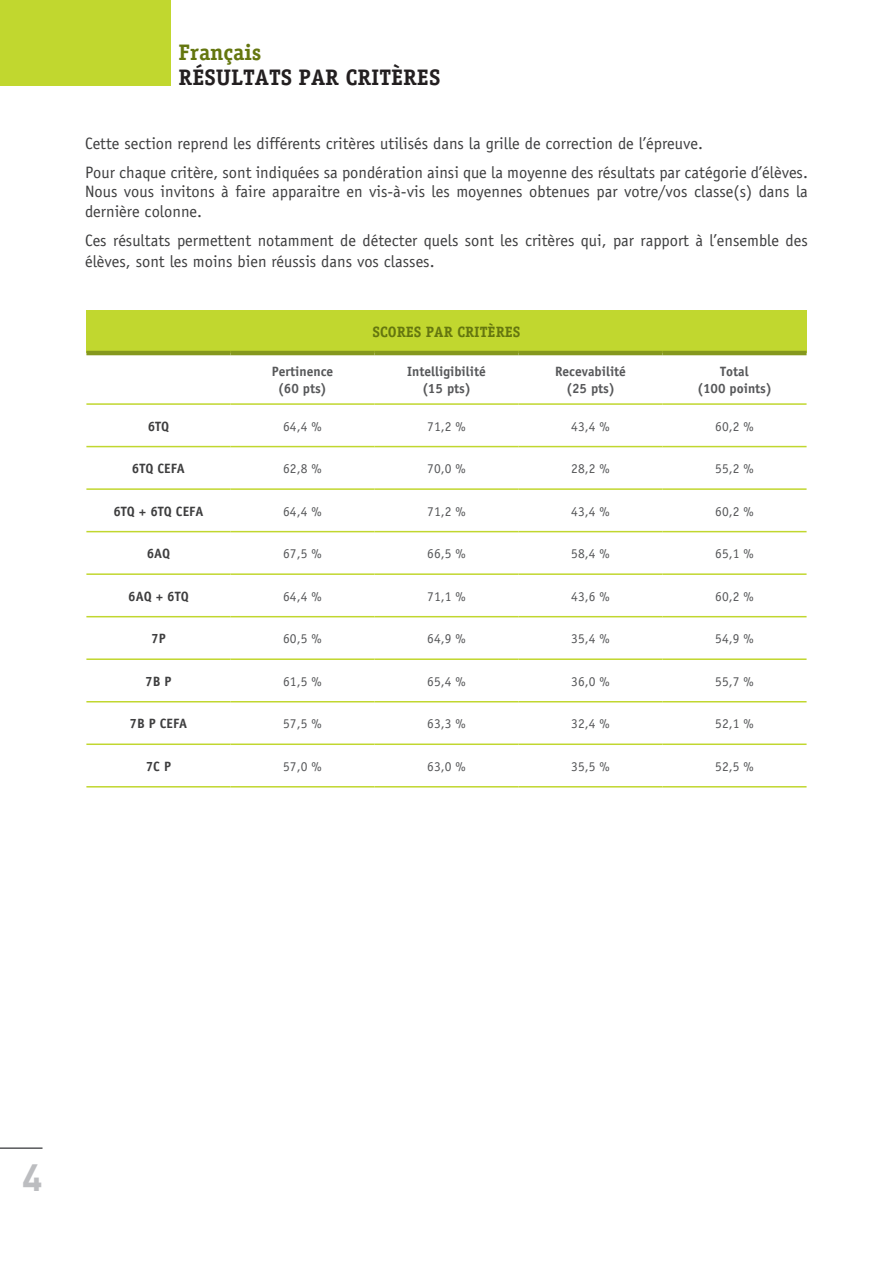
<style>
.page{position:relative;width:893px;height:1263px;background:#fff}
.page>*{position:absolute;margin:0;border:0;box-sizing:border-box;transform-origin:0 0}
.t1{font:37.5px "DINT Bold";color:#bcbdc0}
.t2{font:700 22.5px/25.5px "Evalex Serif";color:#231f20}
.PD_-_TEXTE{font:16.5px/19.8px "Evalex Sans";color:#3e3e3f;text-align:justify}
.t3{font:700 15px "Evalex Serif";color:#64760f}
.t4{font:13.5px "Evalex Sans";color:#57585a}
.t5{font:700 13.5px/16.5px "Evalex Sans";color:#57585a;text-align:center}
.t6{font:700 13.5px "Evalex Sans";color:#3e3e3f}
.s1{color:#64760f}
</style>
<div class="page">
<hr style="left:0;top:1147px;width:43px;height:2px;background:#57585a">
<div style="left:86px;top:310px;width:721px;height:43px;background:#c1d72f"></div>
<svg style="left:230px;top:445px;width:577px;height:258px"></svg>
<hr style="left:86px;top:351px;width:144px;height:4px;background:#85981e">
<hr style="left:230px;top:351px;width:144px;height:4px;background:#85981e">
<hr style="left:374px;top:351px;width:144px;height:4px;background:#85981e">
<hr style="left:518px;top:351px;width:144px;height:4px;background:#85981e">
<hr style="left:662px;top:351px;width:145px;height:4px;background:#85981e">
<hr style="left:86px;top:403px;width:144px;height:2px;background:#c1d72f">
<hr style="left:230px;top:403px;width:144px;height:2px;background:#c1d72f">
<hr style="left:374px;top:403px;width:144px;height:2px;background:#c1d72f">
<hr style="left:518px;top:403px;width:144px;height:2px;background:#c1d72f">
<hr style="left:662px;top:403px;width:145px;height:2px;background:#c1d72f">
<hr style="left:86px;top:531px;width:144px;height:1px;background:#c1d72f">
<hr style="left:86px;top:573px;width:144px;height:2px;background:#c1d72f">
<hr style="left:86px;top:446px;width:144px;height:1px;background:#c1d72f">
<hr style="left:230px;top:446px;width:144px;height:1px;background:#c1d72f">
<hr style="left:374px;top:446px;width:144px;height:1px;background:#c1d72f">
<hr style="left:518px;top:446px;width:144px;height:1px;background:#c1d72f">
<hr style="left:662px;top:446px;width:145px;height:1px;background:#c1d72f">
<hr style="left:86px;top:488px;width:144px;height:2px;background:#c1d72f">
<hr style="left:230px;top:488px;width:144px;height:2px;background:#c1d72f">
<hr style="left:374px;top:488px;width:144px;height:2px;background:#c1d72f">
<hr style="left:518px;top:488px;width:144px;height:2px;background:#c1d72f">
<hr style="left:662px;top:488px;width:145px;height:2px;background:#c1d72f">
<hr style="left:230px;top:531px;width:144px;height:1px;background:#c1d72f">
<hr style="left:374px;top:531px;width:144px;height:1px;background:#c1d72f">
<hr style="left:518px;top:531px;width:144px;height:1px;background:#c1d72f">
<hr style="left:662px;top:531px;width:145px;height:1px;background:#c1d72f">
<hr style="left:230px;top:573px;width:144px;height:2px;background:#c1d72f">
<hr style="left:374px;top:573px;width:144px;height:2px;background:#c1d72f">
<hr style="left:518px;top:573px;width:144px;height:2px;background:#c1d72f">
<hr style="left:662px;top:573px;width:145px;height:2px;background:#c1d72f">
<hr style="left:86px;top:616px;width:144px;height:1px;background:#c1d72f">
<hr style="left:230px;top:616px;width:144px;height:1px;background:#c1d72f">
<hr style="left:374px;top:616px;width:144px;height:1px;background:#c1d72f">
<hr style="left:518px;top:616px;width:144px;height:1px;background:#c1d72f">
<hr style="left:662px;top:616px;width:145px;height:1px;background:#c1d72f">
<hr style="left:86px;top:658px;width:144px;height:2px;background:#c1d72f">
<hr style="left:230px;top:658px;width:144px;height:2px;background:#c1d72f">
<hr style="left:374px;top:658px;width:144px;height:2px;background:#c1d72f">
<hr style="left:518px;top:658px;width:144px;height:2px;background:#c1d72f">
<hr style="left:662px;top:658px;width:145px;height:2px;background:#c1d72f">
<hr style="left:86px;top:701px;width:144px;height:1px;background:#c1d72f">
<hr style="left:230px;top:701px;width:144px;height:1px;background:#c1d72f">
<hr style="left:374px;top:701px;width:144px;height:1px;background:#c1d72f">
<hr style="left:518px;top:701px;width:144px;height:1px;background:#c1d72f">
<hr style="left:662px;top:701px;width:145px;height:1px;background:#c1d72f">
<hr style="left:86px;top:743px;width:144px;height:2px;background:#c1d72f">
<hr style="left:230px;top:743px;width:144px;height:2px;background:#c1d72f">
<hr style="left:374px;top:743px;width:144px;height:2px;background:#c1d72f">
<hr style="left:518px;top:743px;width:144px;height:2px;background:#c1d72f">
<hr style="left:662px;top:743px;width:145px;height:2px;background:#c1d72f">
<hr style="left:86px;top:786px;width:144px;height:1px;background:#c1d72f">
<hr style="left:230px;top:786px;width:144px;height:1px;background:#c1d72f">
<hr style="left:374px;top:786px;width:144px;height:1px;background:#c1d72f">
<hr style="left:518px;top:786px;width:144px;height:1px;background:#c1d72f">
<hr style="left:662px;top:786px;width:145px;height:1px;background:#c1d72f">
<div style="left:0;top:0;width:170px;height:85px;background:#c1d72f"></div>
<p class="t2" style="left:179px;top:39px;width:263px"><span class="s1">Français<br></span>RÉSULTATS PAR CRITÈRES</p>
<p class="PD_-_TEXTE" style="left:85px;top:134px;width:619px">Cette section reprend les différents critères utilisés dans la grille de correction de l’épreuve.</p>
<p class="PD_-_TEXTE" style="left:85px;top:162px;width:724px">Pour chaque critère, sont indiquées sa pondération ainsi que la moyenne des résultats par catégorie d’élèves.<br>Nous vous invitons à faire apparaitre en vis-à-vis les moyennes obtenues par votre/vos classe(s) dans la dernière colonne.</p>
<p class="PD_-_TEXTE" style="left:85px;top:229px;width:724px;line-height:21px">Ces résultats permettent notamment de détecter quels sont les critères qui, par rapport à l’ensemble des élèves, sont les moins bien réussis dans vos classes.</p>
<p class="t3" style="left:373px;top:322px;width:149px">SCORES PAR CRITÈRES</p>
<p class="t5" style="left:272px;top:363px;width:63px">Pertinence (60 pts)</p>
<p class="t5" style="left:407px;top:363px;width:80px">Intelligibilité (15 pts)</p>
<p class="t5" style="left:555px;top:363px;width:72px">Recevabilité (25 pts)</p>
<p class="t5" style="left:720px;top:363px;width:30px">Total</p>
<p class="t5" style="left:697px;top:380px;width:77px">(100 points)</p>
<p class="t6" style="left:148px;top:418px;width:23px">6TQ</p>
<p class="t4" style="left:283px;top:418px;width:40px">64,4 %</p>
<p class="t4" style="left:427px;top:418px;width:40px">71,2 %</p>
<p class="t4" style="left:571px;top:418px;width:40px">43,4 %</p>
<p class="t4" style="left:715px;top:418px;width:40px">60,2 %</p>
<p class="t6" style="left:132px;top:460px;width:55px">6TQ CEFA</p>
<p class="t4" style="left:283px;top:461px;width:40px">62,8 %</p>
<p class="t4" style="left:427px;top:461px;width:40px">70,0 %</p>
<p class="t4" style="left:571px;top:461px;width:40px">28,2 %</p>
<p class="t4" style="left:715px;top:461px;width:40px">55,2 %</p>
<p class="t6" style="left:113px;top:503px;width:92px">6TQ + 6TQ CEFA</p>
<p class="t4" style="left:283px;top:503px;width:40px">64,4 %</p>
<p class="t4" style="left:427px;top:503px;width:40px">71,2 %</p>
<p class="t4" style="left:571px;top:503px;width:40px">43,4 %</p>
<p class="t4" style="left:715px;top:503px;width:40px">60,2 %</p>
<p class="t6" style="left:147px;top:545px;width:25px">6AQ</p>
<p class="t4" style="left:283px;top:546px;width:40px">67,5 %</p>
<p class="t4" style="left:427px;top:546px;width:40px">66,5 %</p>
<p class="t4" style="left:571px;top:546px;width:40px">58,4 %</p>
<p class="t4" style="left:715px;top:546px;width:40px">65,1 %</p>
<p class="t6" style="left:128px;top:588px;width:62px">6AQ + 6TQ</p>
<p class="t4" style="left:283px;top:588px;width:40px">64,4 %</p>
<p class="t4" style="left:427px;top:588px;width:40px">71,1 %</p>
<p class="t4" style="left:571px;top:588px;width:40px">43,6 %</p>
<p class="t4" style="left:715px;top:588px;width:40px">60,2 %</p>
<p class="t6" style="left:151px;top:630px;width:16px">7P</p>
<p class="t4" style="left:283px;top:631px;width:40px">60,5 %</p>
<p class="t4" style="left:427px;top:631px;width:40px">64,9 %</p>
<p class="t4" style="left:571px;top:631px;width:40px">35,4 %</p>
<p class="t4" style="left:715px;top:631px;width:40px">54,9 %</p>
<p class="t6" style="left:145px;top:673px;width:28px">7B P</p>
<p class="t4" style="left:283px;top:673px;width:40px">61,5 %</p>
<p class="t4" style="left:427px;top:673px;width:40px">65,4 %</p>
<p class="t4" style="left:571px;top:673px;width:40px">36,0 %</p>
<p class="t4" style="left:715px;top:673px;width:40px">55,7 %</p>
<p class="t6" style="left:130px;top:715px;width:59px">7B P CEFA</p>
<p class="t4" style="left:283px;top:716px;width:40px">57,5 %</p>
<p class="t4" style="left:427px;top:716px;width:40px">63,3 %</p>
<p class="t4" style="left:571px;top:716px;width:40px">32,4 %</p>
<p class="t4" style="left:715px;top:716px;width:40px">52,1 %</p>
<p class="t6" style="left:146px;top:758px;width:27px">7C P</p>
<p class="t4" style="left:283px;top:758px;width:40px">57,0 %</p>
<p class="t4" style="left:427px;top:758px;width:40px">63,0 %</p>
<p class="t4" style="left:571px;top:758px;width:40px">35,5 %</p>
<p class="t4" style="left:715px;top:758px;width:40px">52,5 %</p>
<h1 class="t1" style="left:22px;top:1152px;width:22px">4</h1>
</div>
